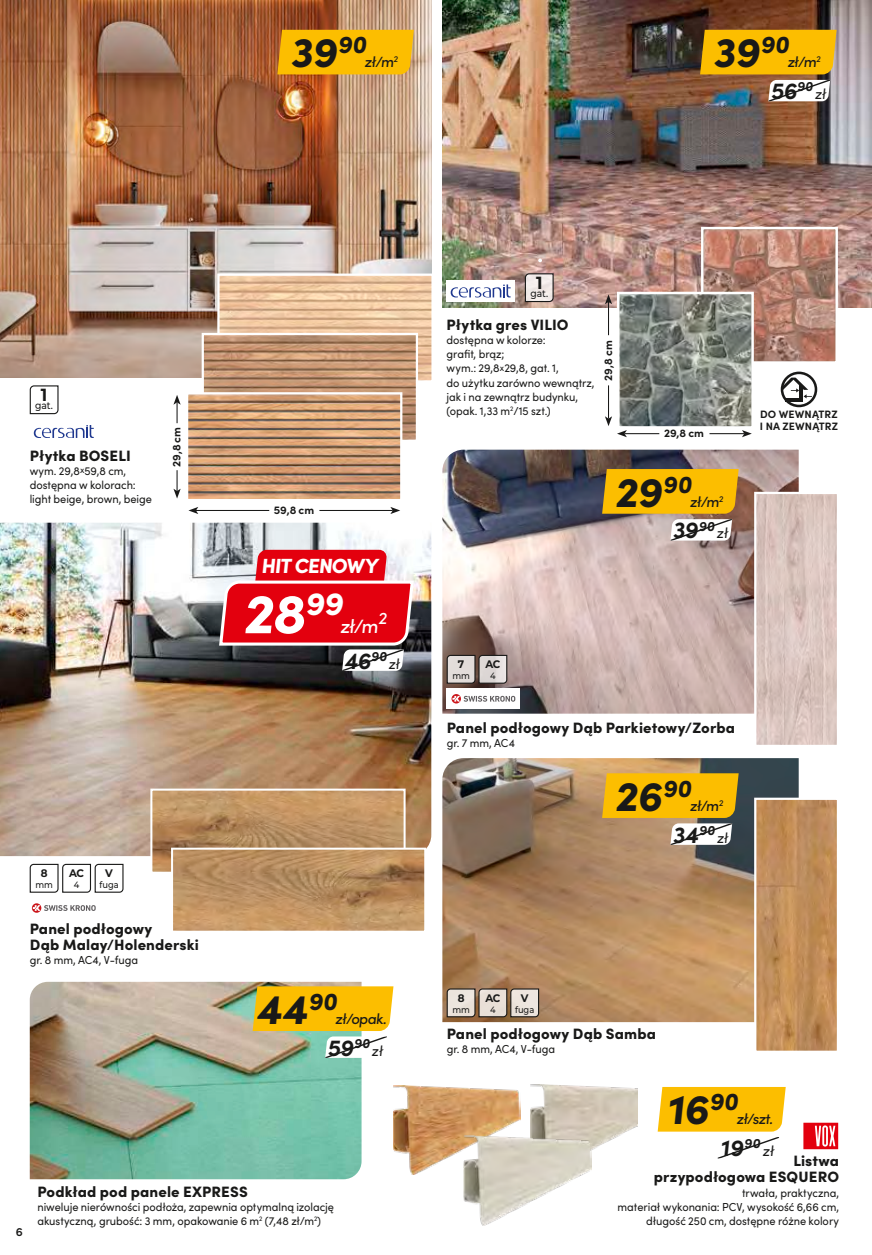
<style>
.page{position:relative;width:872px;height:1255px;background:#fff}
.page>*{position:absolute;margin:0;border:0;box-sizing:border-box;transform-origin:0 0}
.t1{font:900 55.95px "Sofia Pro";color:#fff}
.t2{font:900 42px "Sofia Pro";color:#191918}
.t3{font:700 23.25px "Sofia Pro";color:#191918}
.t4{font:900 20.55px "Sofia Pro";color:#fff}
.t5{font:500 19.35px "Sofia Pro";color:#fff}
.t6{font:700 17.55px "Montserrat";color:#191918;scale:.94 1}
.t7{font:500 16.95px "Sofia Pro";color:#fff}
.t8{font:900 15px/16.5px "Sofia Pro";letter-spacing:.005em;color:#191918}
.t9{font:500 14.85px "Sofia Pro";color:#191918}
.t10{font:14.55px "Sofia Pro";color:#191918}
.t11{font:600 12px "Sofia Pro";color:#191918}
.t12{font:11.55px/14.2px "Sofia Pro";letter-spacing:-.005em;color:#191918;scale:.95 1}
.t13{font:700 11.25px "Sofia Pro";letter-spacing:-.005em;color:#191918}
.t14{font:700 10.95px "Montserrat";color:#191918;scale:.94 1}
.t15{font:700 10.65px/12.1px "Sofia Pro";letter-spacing:.01em;color:#191918}
.t16{font:500 10.2px "Montserrat";letter-spacing:-.015em;color:#191918;scale:.91 1}
.t17{font:500 9.15px "Montserrat";letter-spacing:-.005em;color:#191918;scale:.91 1}
.s1{font-size:9px}
</style>
<div class="page">
<img style="left:0;top:0;width:431px;height:378px">
<img style="left:220px;top:276px;width:211px;height:103px">
<div style="left:217px;top:273px;width:217px;height:109px;border:2px solid #fff"></div>
<img style="left:205px;top:336px;width:210px;height:103px">
<div style="left:202px;top:333px;width:216px;height:109px;border:2px solid #fff"></div>
<img style="left:189px;top:395px;width:210px;height:103px">
<div style="left:186px;top:392px;width:216px;height:109px;border:2px solid #fff"></div>
<img style="left:442px;top:0;width:430px;height:307px">
<svg style="left:538px;top:258px;width:4px;height:4px"></svg>
<img style="left:0;top:522px;width:431px;height:334px">
<img style="left:153px;top:791px;width:249px;height:79px">
<div style="left:150px;top:788px;width:255px;height:85px;border:2px solid #fff"></div>
<img style="left:174px;top:850px;width:249px;height:79px">
<div style="left:171px;top:847px;width:255px;height:85px;border:2px solid #fff"></div>
<img style="left:442px;top:449px;width:356px;height:264px">
<img style="left:442px;top:758px;width:356px;height:264px">
<img style="left:530px;top:1084px;width:107px;height:86px">
<img style="left:393px;top:1085px;width:127px;height:89px">
<img style="left:464px;top:1135px;width:127px;height:90px">
<img style="left:30px;top:981px;width:331px;height:198px">
<hr style="left:196px;top:510px;width:197px;height:1px;background:#191918">
<svg style="left:390px;top:507px;width:10px;height:7px"></svg>
<svg style="left:188px;top:507px;width:10px;height:7px"></svg>
<div style="left:269px;top:504px;width:50px;height:12px;background:#fff;border-radius:3px"></div>
<hr style="left:624px;top:433px;width:120px;height:1px;background:#191918">
<svg style="left:742px;top:430px;width:10px;height:7px"></svg>
<div style="left:659px;top:427px;width:50px;height:13px;background:#fff;border-radius:3px"></div>
<hr style="left:608px;top:302px;width:1px;height:116px;background:#191918">
<svg style="left:605px;top:294px;width:7px;height:10px"></svg>
<svg style="left:605px;top:416px;width:22px;height:21px"></svg>
<div style="left:602px;top:335px;width:12px;height:50px;background:#fff;border-radius:3px"></div>
<hr style="left:176px;top:402px;width:2px;height:89px;background:#191918">
<svg style="left:173px;top:395px;width:8px;height:10px"></svg>
<svg style="left:173px;top:488px;width:8px;height:10px"></svg>
<div style="left:171px;top:423px;width:12px;height:47px;background:#fff;border-radius:3px"></div>
<svg style="left:29px;top:385px;width:30px;height:30px"></svg>
<svg style="left:524px;top:273px;width:30px;height:30px"></svg>
<svg style="left:34px;top:425px;width:60px;height:13px"></svg>
<svg style="left:32px;top:903px;width:9px;height:9px"></svg>
<svg style="left:33px;top:905px;width:63px;height:5px"></svg>
<div style="left:447px;top:688px;width:73px;height:21px;background:#fff"></div>
<svg style="left:451px;top:694px;width:10px;height:9px"></svg>
<svg style="left:452px;top:695px;width:63px;height:6px"></svg>
<div style="left:446px;top:280px;width:68px;height:22px;background:#fff"></div>
<svg style="left:450px;top:284px;width:60px;height:13px"></svg>
<img style="left:704px;top:230px;width:131px;height:131px">
<div style="left:701px;top:227px;width:137px;height:137px;border:2px solid #fff"></div>
<img style="left:620px;top:295px;width:131px;height:130px">
<div style="left:617px;top:292px;width:137px;height:136px;border:2px solid #fff"></div>
<svg style="left:446px;top:654px;width:62px;height:30px;background:#bab3b0"></svg>
<svg style="left:29px;top:863px;width:95px;height:30px"></svg>
<svg style="left:446px;top:987px;width:94px;height:30px;background:#c7bbb0"></svg>
<img style="left:757px;top:495px;width:79px;height:249px">
<div style="left:754px;top:492px;width:85px;height:255px;border:2px solid #fff"></div>
<img style="left:757px;top:800px;width:79px;height:249px">
<div style="left:754px;top:797px;width:85px;height:255px;border:2px solid #fff"></div>
<svg style="left:803px;top:1122px;width:36px;height:28px"></svg>
<div style="left:804px;top:1123px;width:33px;height:25px;background:#e3000e"></div>
<svg style="left:815px;top:1125px;width:20px;height:21px"></svg>
<svg style="left:657px;top:1087px;width:128px;height:71px"></svg>
<div style="left:700px;top:30px;width:136px;height:44px;background:#fcbe00"></div>
<svg style="left:768px;top:80px;width:62px;height:21px"></svg>
<div style="left:277px;top:30px;width:137px;height:44px;background:#fcbe00"></div>
<div style="left:602px;top:469px;width:136px;height:44px;background:#fcbe00"></div>
<svg style="left:670px;top:519px;width:62px;height:21px"></svg>
<svg style="left:602px;top:773px;width:136px;height:71px;background:#e1b439"></svg>
<svg style="left:217px;top:550px;width:198px;height:121px;background:#c33943"></svg>
<div style="left:253px;top:986px;width:140px;height:44px;background:#fcbe00"></div>
<svg style="left:325px;top:1036px;width:62px;height:21px"></svg>
<div style="left:780px;top:371px;width:37px;height:36px;border:3px solid #191918;border-radius:50%"></div>
<hr style="left:785px;top:398px;width:18px;height:3px;background:#191918">
<svg style="left:781px;top:378px;width:31px;height:20px"></svg>
<h2 class="t2" style="left:290px;top:19px;width:81px">39<sup>90</sup></h2>
<p class="t9" style="left:365px;top:51px;width:36px">zł/m<sup>2</sup></p>
<h2 class="t2" style="left:713px;top:19px;width:81px">39<sup>90</sup></h2>
<p class="t9" style="left:787px;top:51px;width:36px">zł/m<sup>2</sup></p>
<h3 class="t3" style="left:770px;top:73px;width:46px">56<sup>90</sup></h3>
<p class="t10" style="left:814px;top:83px;width:15px">zł</p>
<h3 class="t6" style="left:41px;top:382px;width:8px">1</h3>
<p class="t16" style="left:35px;top:398px;width:21px">gat.</p>
<p class="t8" style="left:30px;top:445px;width:102px">Płytka BOSELI</p>
<p class="t12" style="left:30px;top:463px;width:130px">wym. 29,8<span class="s1">x</span>59,8 cm, dostępna w kolorach: light beige, brown, beige</p>
<p class="t13" style="left:168px;top:467px;width:42px;rotate:-90deg">29,8 cm</p>
<p class="t13" style="left:274px;top:501px;width:42px">59,8 cm</p>
<h3 class="t4" style="left:261px;top:550px;width:121px">HIT CENOWY</h3>
<h1 class="t1" style="left:243px;top:569px;width:106px">28<sup>99</sup></h1>
<h3 class="t7" style="left:378px;top:605px;width:13px">2</h3>
<h3 class="t5" style="left:340px;top:612px;width:42px">zł/m</h3>
<h3 class="t3" style="left:344px;top:642px;width:46px">46<sup>90</sup></h3>
<p class="t10" style="left:389px;top:652px;width:15px">zł</p>
<p class="t14" style="left:41px;top:865px;width:9px">8</p>
<p class="t17" style="left:35px;top:878px;width:21px">mm</p>
<p class="t14" style="left:69px;top:865px;width:18px">AC</p>
<p class="t17" style="left:74px;top:878px;width:8px">4</p>
<p class="t14" style="left:105px;top:865px;width:10px">V</p>
<p class="t17" style="left:99px;top:878px;width:23px">fuga</p>
<p class="t8" style="left:30px;top:918px;width:171px">Panel podłogowy<br>Dąb Malay/Holenderski</p>
<p class="t12" style="left:30px;top:952px;width:116px">gr. 8 mm, AC4, V-fuga</p>
<h2 class="t2" style="left:256px;top:976px;width:86px">44<sup>90</sup></h2>
<p class="t9" style="left:335px;top:1007px;width:55px">zł/opak.</p>
<h3 class="t3" style="left:327px;top:1029px;width:46px">59<sup>90</sup></h3>
<p class="t10" style="left:371px;top:1039px;width:15px">zł</p>
<p class="t11" style="left:16px;top:1222px;width:9px">6</p>
<p class="t8" style="left:37px;top:1181px;width:212px">Podkład pod panele EXPRESS</p>
<p class="t12" style="left:37px;top:1199px;width:314px">niweluje nierówności podłoża, zapewnia optymalną izolację akustyczną, grubość: 3 mm, opakowanie 6 m<sup>2</sup> (7,48 zł/m<sup>2</sup>)</p>
<h3 class="t6" style="left:536px;top:270px;width:8px">1</h3>
<p class="t16" style="left:530px;top:286px;width:21px">gat.</p>
<p class="t8" style="left:446px;top:315px;width:123px">Płytka gres VILIO</p>
<p class="t12" style="left:446px;top:332px;width:157px">dostępna w kolorze:<br>grafit, brąz;<br>wym.: 29,8<span class="s1">x</span>29,8, gat. 1,<br>do użytku zarówno wewnątrz, jak i na zewnątrz budynku, (opak. 1,33 m<sup>2</sup>/15 szt.)</p>
<p class="t13" style="left:599px;top:380px;width:42px;rotate:-90deg">29,8 cm</p>
<p class="t13" style="left:664px;top:424px;width:42px">29,8 cm</p>
<h2 class="t2" style="left:615px;top:459px;width:82px">29<sup>90</sup></h2>
<p class="t9" style="left:690px;top:490px;width:36px">zł/m<sup>2</sup></p>
<h3 class="t3" style="left:672px;top:512px;width:46px">39<sup>90</sup></h3>
<p class="t10" style="left:716px;top:522px;width:15px">zł</p>
<p class="t15" style="left:760px;top:407px;width:80px">DO WEWNĄTRZ<br>I NA ZEWNĄTRZ</p>
<p class="t14" style="left:458px;top:656px;width:8px">7</p>
<p class="t17" style="left:452px;top:669px;width:21px">mm</p>
<p class="t14" style="left:485px;top:656px;width:18px">AC</p>
<p class="t17" style="left:490px;top:669px;width:8px">4</p>
<p class="t8" style="left:447px;top:718px;width:290px">Panel podłogowy Dąb Parkietowy/Zorba</p>
<p class="t12" style="left:447px;top:735px;width:73px">gr. 7 mm, AC4</p>
<h2 class="t2" style="left:615px;top:763px;width:82px">26<sup>90</sup></h2>
<p class="t9" style="left:690px;top:794px;width:36px">zł/m<sup>2</sup></p>
<h3 class="t3" style="left:672px;top:816px;width:46px">34<sup>90</sup></h3>
<p class="t10" style="left:716px;top:826px;width:15px">zł</p>
<p class="t14" style="left:458px;top:990px;width:9px">8</p>
<p class="t17" style="left:452px;top:1003px;width:21px">mm</p>
<p class="t14" style="left:485px;top:990px;width:18px">AC</p>
<p class="t17" style="left:490px;top:1003px;width:8px">4</p>
<p class="t14" style="left:521px;top:990px;width:10px">V</p>
<p class="t17" style="left:515px;top:1003px;width:23px">fuga</p>
<p class="t8" style="left:447px;top:1023px;width:211px">Panel podłogowy Dąb Samba</p>
<p class="t12" style="left:447px;top:1041px;width:116px">gr. 8 mm, AC4, V-fuga</p>
<h2 class="t2" style="left:667px;top:1076px;width:76px">16<sup>90</sup></h2>
<p class="t9" style="left:736px;top:1108px;width:40px">zł/szt.</p>
<h3 class="t3" style="left:720px;top:1130px;width:43px">19<sup>90</sup></h3>
<p class="t10" style="left:762px;top:1140px;width:15px">zł</p>
<p class="t8" style="left:654px;top:1150px;width:187px;text-align:right">Listwa<br>przypodłogowa ESQUERO</p>
<p class="t12" style="left:617px;top:1184px;width:235px;text-align:right">trwała, praktyczna,<br>materiał wykonania: PCV, wysokość 6,66 cm, długość 250 cm, dostępne różne kolory</p>
</div>
